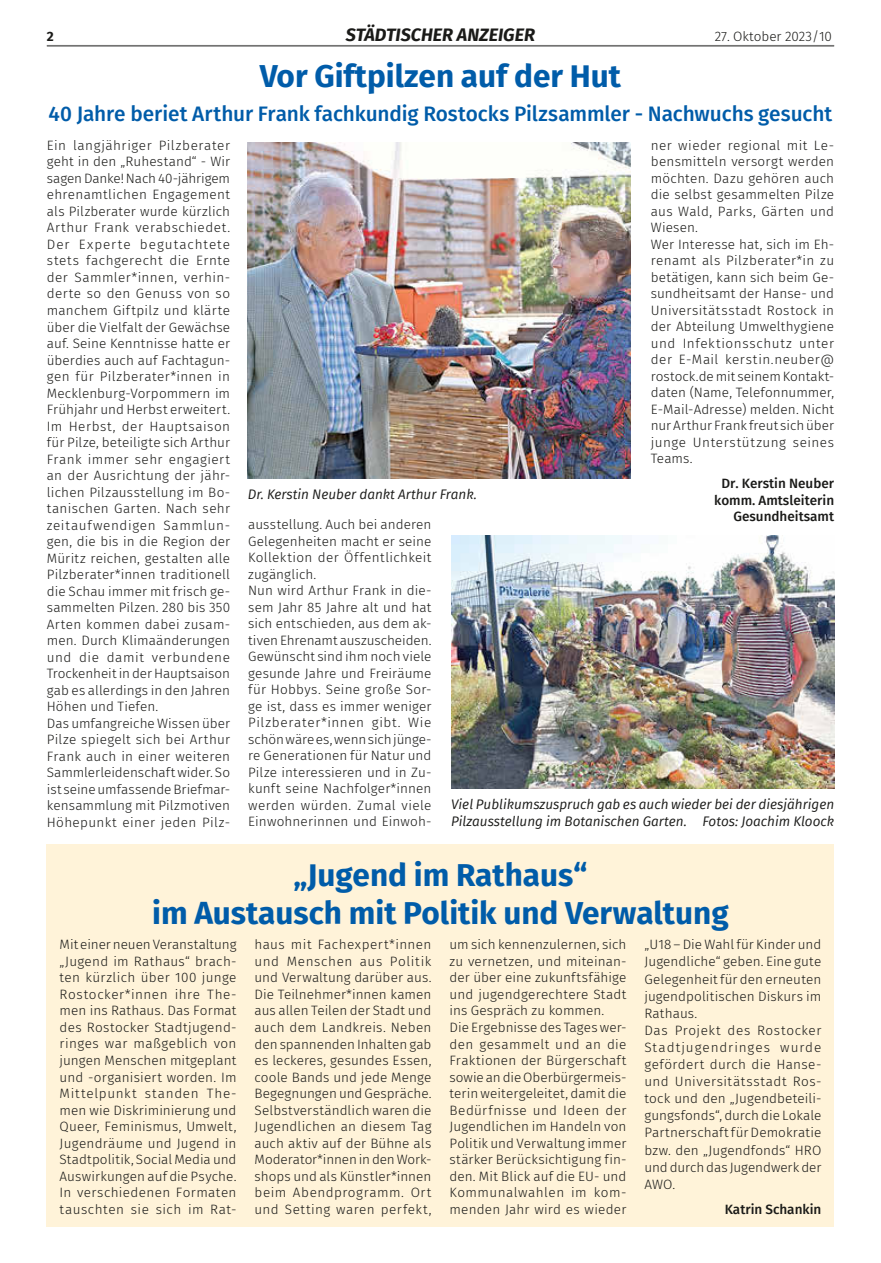
<style>
.page{position:relative;width:881px;height:1263px;background:#fff}
.page>*{position:absolute;margin:0;border:0;box-sizing:border-box;transform-origin:0 0}
.t1{font:700 31.5px/37.8px "Fira Sans";color:#005ca9;text-align:center}
.t2{font:500 21px "Fira Sans";letter-spacing:-.005em;color:#005ca9}
.t3{font:italic 700 18px "Fira Sans";color:#1a1a18}
.t4{font:300 13.5px/16.5px "Fira Sans";letter-spacing:.015em;color:#1a1a18}
.t5{font:italic 13.5px/16.5px "Fira Sans";color:#1a1a18}
.t6{font:500 13.5px/16.5px "Fira Sans";color:#1a1a18;text-align:right}
.t7{font:700 13.5px "Fira Sans";color:#1a1a18}
</style>
<div class="page">
<hr style="left:47px;top:45px;width:786px;height:1px;background:#6f6f6e">
<hr style="left:47px;top:46px;width:786px;height:1px;background:#6f6f6e">
<img style="left:248px;top:142px;width:382px;height:336px">
<img style="left:451px;top:535px;width:382px;height:253px">
<div style="left:47px;top:844px;width:786px;height:383px;background:#fff3d9"></div>
<p class="t7" style="left:47px;top:25px;width:8px">2</p>
<h3 class="t3" style="left:346px;top:20px;width:190px">STÄDTISCHER ANZEIGER</h3>
<p class="t4" style="left:714px;top:28px;width:119px">27. Oktober 2023/10</p>
<h1 class="t1" style="left:260px;top:55px;width:363px">Vor Giftpilzen auf der Hut</h1>
<h2 class="t2" style="left:49px;top:96px;width:785px">40 Jahre beriet Arthur Frank fachkundig Rostocks Pilzsammler - Nachwuchs gesucht</h2>
<p class="t4" style="left:47px;top:137px;width:185px">Ein langjähriger Pilzberater geht in den „Ruhestand“ - Wir sagen Danke! Nach 40-jährigem ehrenamtlichen Engagement als Pilzberater wurde kürzlich<br>Arthur Frank verabschiedet.<br>Der Experte begutachtete stets fachgerecht die Ernte der Sammler*innen, verhin&shy;derte so den Genuss von so manchem Giftpilz und klärte über die Vielfalt der Gewächse auf. Seine Kenntnisse hatte er überdies auch auf Fachtagun&shy;gen für Pilzberater*innen in<br>Mecklenburg-Vorpommern im<br>Frühjahr und Herbst erweitert.<br>Im Herbst, der Hauptsaison für Pilze, beteiligte sich Arthur<br>Frank immer sehr engagiert an der Ausrichtung der jähr&shy;lichen Pilzausstellung im Bo&shy;tanischen Garten. Nach sehr zeitaufwendigen Sammlun&shy;gen, die bis in die Region der<br>Müritz reichen, gestalten alle<br>Pilzberater*innen traditionell die Schau immer mit frisch ge&shy;sammelten Pilzen. 280 bis 350<br>Arten kommen dabei zusam&shy;men. Durch Klimaänderungen und die damit verbundene<br>Trockenheit in der Hauptsaison gab es allerdings in den Jahren<br>Höhen und Tiefen.<br>Das umfangreiche Wissen über<br>Pilze spiegelt sich bei Arthur<br>Frank auch in einer weiteren<br>Sammlerleidenschaft wider. So ist seine umfassende Briefmar&shy;kensammlung mit Pilzmotiven<br>Höhepunkt einer jeden Pilz-</p>
<p class="t4" style="left:650px;top:137px;width:185px">ner wieder regional mit Le&shy;bensmitteln versorgt werden möchten. Dazu gehören auch die selbst gesammelten Pilze aus Wald, Parks, Gärten und<br>Wiesen.<br>Wer Interesse hat, sich im Eh&shy;renamt als Pilzberater*in zu betätigen, kann sich beim Ge&shy;sundheitsamt der Hanse- und<br>Universitätsstadt Rostock in der Abteilung Umwelthygiene und Infektionsschutz unter der E-Mail kerstin.neuber@ rostock.de mit seinem Kontakt&shy;daten (Name, Telefonnummer,<br>E-Mail-Adresse) melden. Nicht nur Arthur Frank freut sich über junge Unterstützung seines<br>Teams.</p>
<p class="t6" style="left:714px;top:475px;width:121px">Dr. Kerstin Neuber komm. Amtsleiterin<br>Gesundheitsamt</p>
<p class="t5" style="left:248px;top:486px;width:230px">Dr. Kerstin Neuber dankt Arthur Frank.</p>
<p class="t4" style="left:248px;top:516px;width:185px">ausstellung. Auch bei anderen<br>Gelegenheiten macht er seine<br>Kollektion der Öffentlichkeit zugänglich.<br>Nun wird Arthur Frank in die&shy;sem Jahr 85 Jahre alt und hat sich entschieden, aus dem ak&shy;tiven Ehrenamt auszuscheiden.<br>Gewünscht sind ihm noch viele gesunde Jahre und Freiräume für Hobbys. Seine große Sor&shy;ge ist, dass es immer weniger<br>Pilzberater*innen gibt. Wie schön wäre es, wenn sich jünge&shy;re Generationen für Natur und<br>Pilze interessieren und in Zu&shy;kunft seine Nachfolger*innen werden würden. Zumal viele<br>Einwohnerinnen und Einwoh-</p>
<p class="t5" style="left:451px;top:796px;width:384px">Viel Publikumszuspruch gab es auch wieder bei der diesjährigen<br>Pilzausstellung im Botanischen Garten. Fotos: Joachim Kloock</p>
<h1 class="t1" style="left:152px;top:854px;width:577px">„Jugend im Rathaus“<br>im Austausch mit Politik und Verwaltung</h1>
<p class="t4" style="left:60px;top:936px;width:178px;text-align:justify">Mit einer neuen Veranstaltung „Jugend im Rathaus“ brach&shy;ten kürzlich über 100 junge Rostocker*innen ihre The&shy;men ins Rathaus. Das Format des Rostocker Stadtjugend&shy;ringes war maßgeblich von jungen Menschen mitgeplant und -organisiert worden. Im Mittelpunkt standen The&shy;men wie Diskriminierung und Queer, Feminismus, Umwelt, Jugendräume und Jugend in Stadtpolitik, Social Media und Auswirkungen auf die Psyche.<br>In verschiedenen Formaten tauschten sie sich im Rat-</p>
<p class="t4" style="left:254px;top:936px;width:178px;text-align:justify">haus mit Fachexpert*innen und Menschen aus Politik und Verwaltung darüber aus.<br>Die Teilnehmer*innen kamen aus allen Teilen der Stadt und auch dem Landkreis. Neben den spannenden Inhalten gab es leckeres, gesundes Essen, coole Bands und jede Menge Begegnungen und Gespräche.<br>Selbstverständlich waren die Jugendlichen an diesem Tag auch aktiv auf der Bühne als Moderator*innen in den Work&shy;shops und als Künstler*innen beim Abendprogramm. Ort und Setting waren perfekt,</p>
<p class="t4" style="left:449px;top:936px;width:178px">um sich kennenzulernen, sich zu vernetzen, und miteinan&shy;der über eine zukunftsfähige und jugendgerechtere Stadt ins Gespräch zu kommen.<br>Die Ergebnisse des Tages wer&shy;den gesammelt und an die<br>Fraktionen der Bürgerschaft sowie an die Oberbürgermeis&shy;terin weitergeleitet, damit die<br>Bedürfnisse und Ideen der<br>Jugendlichen im Handeln von<br>Politik und Verwaltung immer stärker Berücksichtigung fin&shy;den. Mit Blick auf die EU- und<br>Kommunalwahlen im kom&shy;menden Jahr wird es wieder</p>
<p class="t4" style="left:644px;top:936px;width:178px;line-height:17.1px">„U18 – Die Wahl für Kinder und<br>Jugendliche“ geben. Eine gute<br>Gelegenheit für den erneuten jugendpolitischen Diskurs im<br>Rathaus.<br>Das Projekt des Rostocker<br>Stadtjugendringes wurde gefördert durch die Hanse&shy;und Universitätsstadt Ros&shy;tock und den „Jugendbeteili&shy;gungsfonds“, durch die Lokale<br>Partnerschaft für Demokratie bzw. den „Jugendfonds“ HRO und durch das Jugendwerk der<br>AWO.</p>
<p class="t6" style="left:724px;top:1200px;width:98px">Katrin Schankin</p>
</div>
